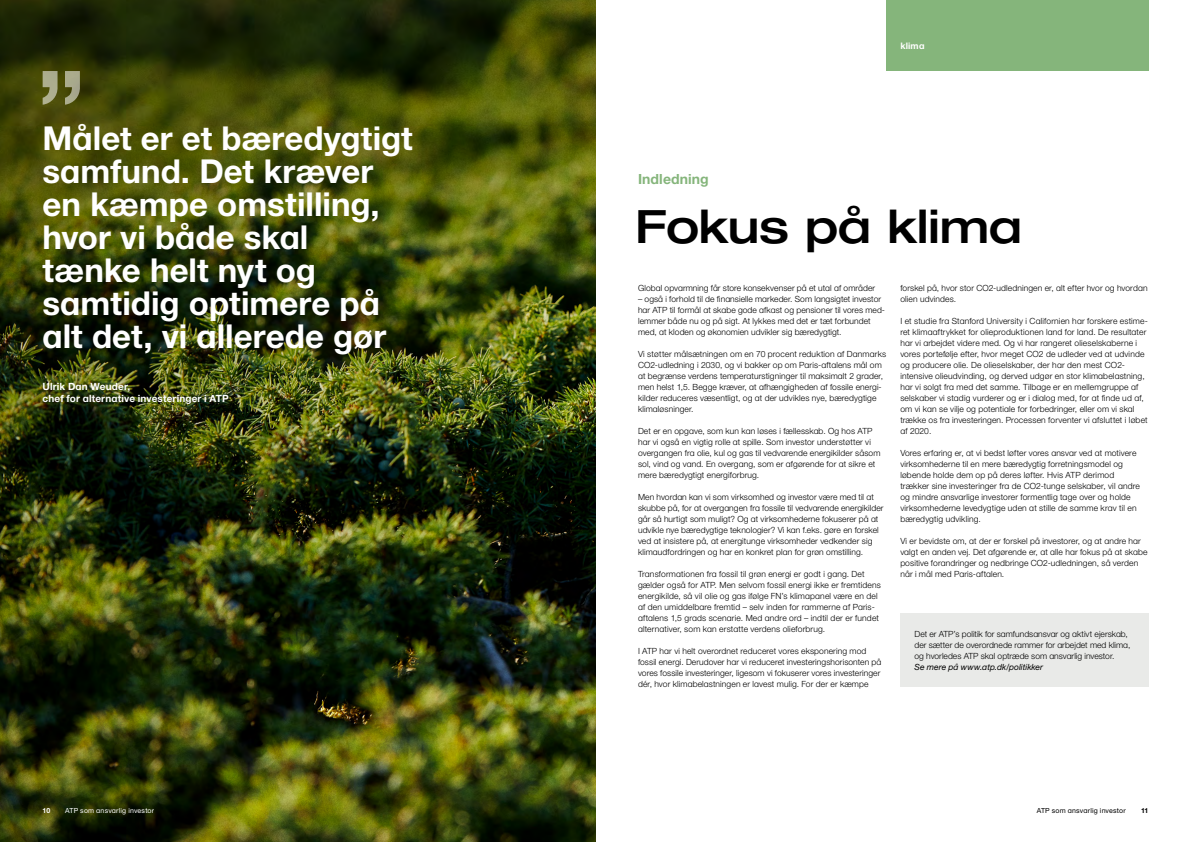
<style>
.page{position:relative;width:1191px;height:842px;background:#fff}
.page>*{position:absolute;margin:0;border:0;box-sizing:border-box;transform-origin:0 0}
.t1{font:700 105px "Helvetica Neue ATP Body";color:#fff}
.t2{font:500 46px "Helvetica Neue ATP Head";letter-spacing:-.005em;color:#000}
.t3{font:700 33px/33px "Helvetica Neue ATP Body";color:#fff}
.t4{font:700 14px "Helvetica Neue ATP Body";letter-spacing:.005em;color:#85b57b}
.t5{font:700 10px/12px "Helvetica Neue ATP Body";letter-spacing:.015em;color:#fff}
.t6{font:700 9px "Helvetica Neue ATP Body";letter-spacing:.02em;color:#fff}
.t7{font:300 8.5px/11px "Helvetica Neue ATP Body";letter-spacing:.015em;color:#000}
.t8{font:italic 8.5px "Helvetica Neue ATP Body";letter-spacing:.005em;color:#000}
.t9{font:7px "Helvetica Neue ATP Body";letter-spacing:.025em;color:#fff}
.t10{font:7px "Helvetica Neue ATP Body";letter-spacing:.025em;color:#000}
.t11{font:700 7px "Helvetica Neue ATP Body";color:#fff}
.t12{font:700 7px "Helvetica Neue ATP Body";color:#000}
</style>
<div class="page">
<img style="left:0;top:0;width:595px;height:842px">
<div style="left:886px;top:0;width:262px;height:70px;background:#85b57b"></div>
<div style="left:900px;top:614px;width:248px;height:73px;background:#e9eae8"></div>
<h1 class="t1" style="left:86px;top:132px;width:50px;rotate:-180deg">“</h1>
<h3 class="t3" style="left:43px;top:121px;width:372px">Målet er et bæredygtigt samfund. Det kræver en kæmpe omstilling, hvor vi både skal tænke helt nyt og samtidig optimere på alt det, vi allerede gør</h3>
<p class="t5" style="left:43px;top:380px;width:188px">Ulrik Dan Weuder,<br>chef for alternative investeringer i ATP</p>
<h3 class="t4" style="left:638px;top:171px;width:72px">Indledning</h3>
<p class="t6" style="left:900px;top:40px;width:26px">klima</p>
<h2 class="t2" style="left:635px;top:198px;width:388px">Fokus på klima</h2>
<p class="t7" style="left:638px;top:283px;width:239px">Global opvarmning får store konsekvenser på et utal af områder</p>
<p class="t7" style="left:638px;top:294px;width:248px">– også i forhold til de finansielle markeder. Som langsigtet investor har ATP til formål at skabe gode afkast og pensioner til vores med&shy;lemmer både nu og på sigt. At lykkes med det er tæt forbundet med, at kloden og økonomien udvikler sig bæredygtigt.</p>
<p class="t7" style="left:638px;top:349px;width:250px">Vi støtter målsætningen om en 70 procent reduktion af Danmarks CO2-udledning i 2030, og vi bakker op om Paris-aftalens mål om at begrænse verdens temperaturstigninger til maksimalt 2 grader, men helst 1,5. Begge kræver, at afhængigheden af fossile energi&shy;kilder reduceres væsentligt, og at der udvikles nye, bæredygtige klimaløsninger.</p>
<p class="t7" style="left:638px;top:425px;width:244px">Det er en opgave, som kun kan løses i fællesskab. Og hos ATP har vi også en vigtig rolle at spille. Som investor understøtter vi overgangen fra olie, kul og gas til vedvarende energikilder såsom sol, vind og vand. En overgang, som er afgørende for at sikre et mere bæredygtigt energiforbrug.</p>
<p class="t7" style="left:638px;top:491px;width:247px">Men hvordan kan vi som virksomhed og investor være med til at skubbe på, for at overgangen fra fossile til vedvarende energikilder går så hurtigt som muligt? Og at virksomhederne fokuserer på at udvikle nye bæredygtige teknologier? Vi kan f.eks. gøre en forskel ved at insistere på, at energitunge virksomheder vedkender sig klimaudfordringen og har en konkret plan for grøn omstilling.</p>
<p class="t7" style="left:638px;top:568px;width:244px">Transformationen fra fossil til grøn energi er godt i gang. Det gælder også for ATP. Men selvom fossil energi ikke er fremtidens energikilde, så vil olie og gas ifølge FN’s klimapanel være en del af den umiddelbare fremtid – selv inden for rammerne af Paris&shy;aftalens 1,5 grads scenarie. Med andre ord – indtil der er fundet alternativer, som kan erstatte verdens olieforbrug.</p>
<p class="t7" style="left:638px;top:645px;width:245px">I ATP har vi helt overordnet reduceret vores eksponering mod fossil energi. Derudover har vi reduceret investeringshorisonten på vores fossile investeringer, ligesom vi fokuserer vores investeringer dér, hvor klimabelastningen er lavest mulig. For der er kæmpe</p>
<p class="t7" style="left:900px;top:282px;width:249px">forskel på, hvor stor CO2-udledningen er, alt efter hvor og hvordan olien udvindes.</p>
<p class="t7" style="left:900px;top:315px;width:249px">I et studie fra Stanford University i Californien har forskere estime&shy;ret klimaaftrykket for olieproduktionen land for land. De resultater har vi arbejdet videre med. Og vi har rangeret olieselskaberne i vores portefølje efter, hvor meget CO2 de udleder ved at udvinde og producere olie. De olieselskaber, der har den mest CO2- intensive olieudvinding, og derved udgør en stor klimabelastning, har vi solgt fra med det samme. Tilbage er en mellemgruppe af selskaber vi stadig vurderer og er i dialog med, for at finde ud af, om vi kan se vilje og potentiale for forbedringer, eller om vi skal trække os fra investeringen. Processen forventer vi afsluttet i løbet af 2020.</p>
<p class="t7" style="left:900px;top:447px;width:241px">Vores erfaring er, at vi bedst løfter vores ansvar ved at motivere virksomhederne til en mere bæredygtig forretningsmodel og løbende holde dem op på deres løfter. Hvis ATP derimod trækker sine investeringer fra de CO2-tunge selskaber, vil andre og mindre ansvarlige investorer formentlig tage over og holde virksomhederne levedygtige uden at stille de samme krav til en bæredygtig udvikling.</p>
<p class="t7" style="left:900px;top:535px;width:249px">Vi er bevidste om, at der er forskel på investorer, og at andre har valgt en anden vej. Det afgørende er, at alle har fokus på at skabe positive forandringer og nedbringe CO2-udledningen, så verden når i mål med Paris-aftalen.</p>
<p class="t7" style="left:914px;top:628px;width:217px">Det er ATP’s politik for samfundsansvar og aktivt ejerskab, der sætter de overordnede rammer for arbejdet med klima, og hvorledes ATP skal optræde som ansvarlig investor.</p>
<p class="t8" style="left:914px;top:662px;width:130px">Se mere på www.atp.dk/politikker</p>
<p class="t11" style="left:43px;top:806px;width:9px">10</p>
<p class="t9" style="left:65px;top:806px;width:90px">ATP som ansvarlig investor</p>
<p class="t10" style="left:1036px;top:806px;width:90px">ATP som ansvarlig investor</p>
<p class="t12" style="left:1141px;top:806px;width:9px">11</p>
</div>
